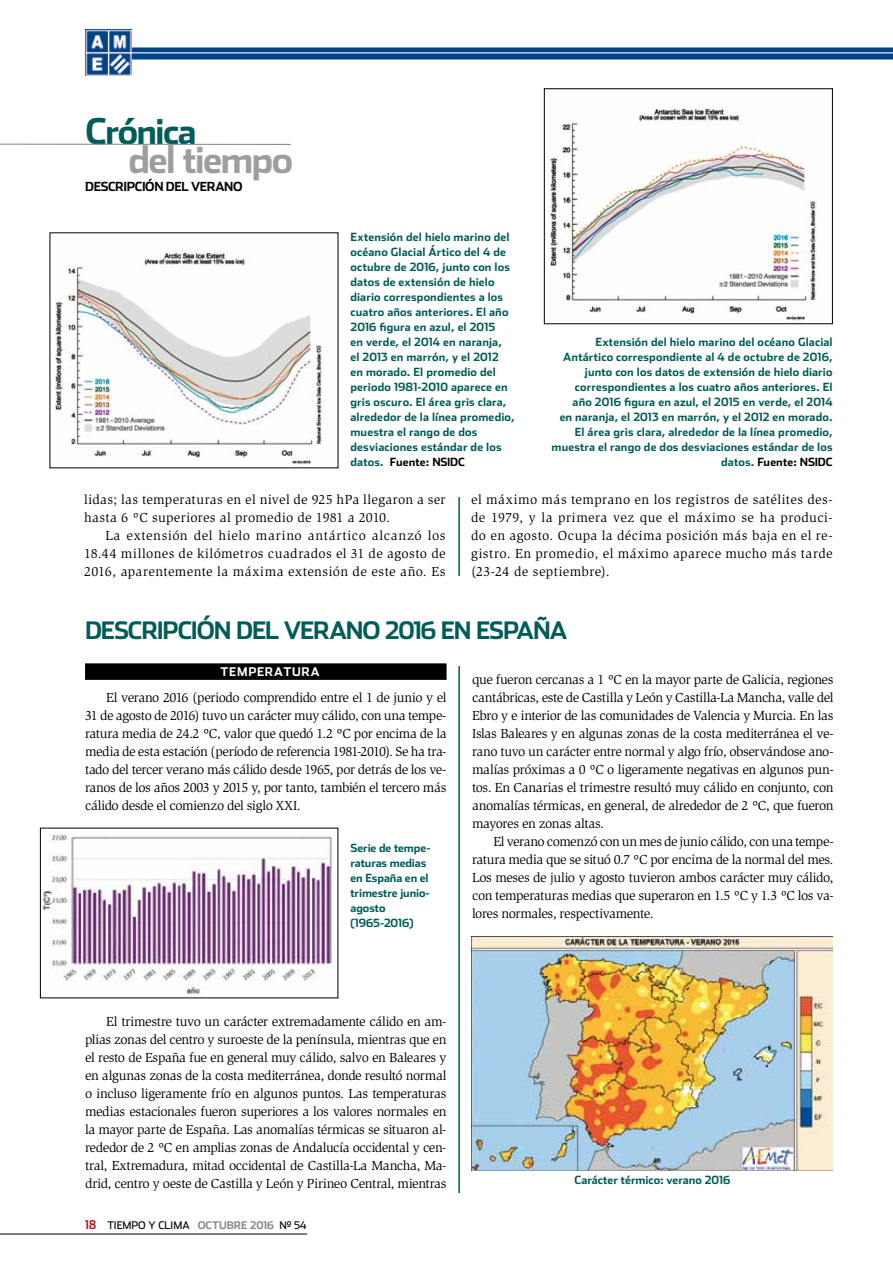
<style>
.page{position:relative;width:893px;height:1263px;background:#fff}
.page>*{position:absolute;margin:0;border:0;box-sizing:border-box;transform-origin:0 0}
.t1{font:700 37.05px "Stainless";color:#9c9e9f}
.t2{font:700 35.4px "Stainless";color:#005c58}
.t3{font:700 24px "Stainless";letter-spacing:-.045em;color:#005c58}
.t4{font:13.5px/18px "Slimbach Std";color:#000;text-align:justify}
.t5{font:13.5px/18px "Slimbach Std";letter-spacing:.02em;color:#000}
.t6{font:700 12.45px "Stainless";color:#000}
.t7{font:700 12px "Stainless";letter-spacing:.06em;color:#fff}
.t8{font:700 11.25px/15px "Stainless";letter-spacing:.01em;color:#005c58}
.t9{font:700 11.25px/15px "Stainless";letter-spacing:-.01em;color:#005c58}
.t10{font:700 11.25px "Stainless";color:#000}
.t11{font:10.5px "Stainless";color:#000}
.t12{font:700 10.5px "Stainless";color:#87888a}
.s1{color:#000}
.s2{color:#005c58}
.s3{font-family:"Stainless Cond";font-weight:700;font-size:12px;color:#b51621}
.s4{font-weight:700;color:#87888a}
.s5{font-weight:400;color:#000}
</style>
<div class="page">
<div style="left:85px;top:47px;width:808px;height:12px;background:#004387"></div>
<img style="left:85px;top:30px;width:46px;height:46px">
<hr style="left:130px;top:52px;width:763px;height:1px;background:#fff">
<hr style="left:0;top:1234px;width:307px;height:1px;background:#000">
<div style="left:85px;top:663px;width:362px;height:17px;background:#000"></div>
<img style="left:472px;top:936px;width:360px;height:234px">
<img style="left:42px;top:834px;width:292px;height:162px">
<hr style="left:458px;top:666px;width:2px;height:527px;background:#005c58">
<hr style="left:458px;top:497px;width:2px;height:79px;background:#005c58">
<img style="left:55px;top:251px;width:269px;height:215px">
<img style="left:550px;top:107px;width:268px;height:214px">
<div style="left:544px;top:88px;width:289px;height:236px;border:1px solid #000"></div>
<hr style="left:0;top:144px;width:291px;height:1px;background:#87888a">
<h2 class="t2" style="left:85px;top:110px;width:113px">Crónica</h2>
<h1 class="t1" style="left:128px;top:137px;width:166px">del tiempo</h1>
<p class="t6" style="left:85px;top:179px;width:8px">DESCRI</p>
<p class="t6" style="left:127px;top:179px;width:16px">PCIÓN</p>
<p class="t6" style="left:166px;top:179px;width:9px">DEL</p>
<p class="t6" style="left:191px;top:179px;width:10px">VERANO</p>
<p class="t8" style="left:350px;top:230px;width:166px">Extensión del hielo marino del océano Glacial Ártico del 4 de octubre de 2016, junto con los datos de extensión de hielo diario correspondientes a los cuatro años anteriores. El año<br>2016 figura en azul, el 2015<br>en verde, el 2014 en naranja,<br>el 2013 en marrón, y el 2012<br>en morado. El promedio del periodo 1981-2010 aparece en gris oscuro. El área gris clara, alrededor de la línea promedio, muestra el rango de dos desviaciones estándar de los datos. <span class="s1">Fuente: NSIDC</span></p>
<p class="t8" style="left:595px;top:334px;width:239px">Extensión del hielo marino del océano Glacial</p>
<p class="t8" style="left:563px;top:349px;width:271px">Antártico correspondiente al 4 de octubre de 2016,</p>
<p class="t8" style="left:585px;top:364px;width:249px">junto con los datos de extensión de hielo diario</p>
<p class="t8" style="left:575px;top:379px;width:259px">correspondientes a los cuatro años anteriores. El</p>
<p class="t8" style="left:573px;top:394px;width:262px">año 2016 figura en azul, el 2015 en verde, el 2014</p>
<p class="t8" style="left:560px;top:409px;width:274px">en naranja, el 2013 en marrón, y el 2012 en morado.</p>
<p class="t8" style="left:575px;top:424px;width:259px">El área gris clara, alrededor de la línea promedio,</p>
<p class="t8" style="left:552px;top:439px;width:283px">muestra el rango de dos desviaciones estándar de los</p>
<p class="t10" style="left:721px;top:455px;width:87px"><span class="s2">datos.</span> Fuente: NSIDC</p>
<p class="t5" style="left:84px;top:490px;width:363px">lidas; las temperaturas en el nivel de 925 hPa llegaron a ser hasta 6 ºC superiores al promedio de 1981 a 2010.</p>
<p class="t4" style="left:84px;top:526px;width:363px;text-indent:21px">La extensión del hielo marino antártico alcanzó los 18.44 millones de kilómetros cuadrados el 31 de agosto de 2016, aparentemente la máxima extensión de este año. Es</p>
<p class="t4" style="left:471px;top:490px;width:363px">el máximo más temprano en los registros de satélites des&shy;de 1979, y la primera vez que el máximo se ha produci&shy;do en agosto. Ocupa la décima posición más baja en el re&shy;gistro. En promedio, el máximo aparece mucho más tarde (23-24 de septiembre).</p>
<h3 class="t3" style="left:85px;top:616px;width:216px">Descripción del VERANO</h3>
<h3 class="t3" style="left:385px;top:616px;width:184px">2016 en España</h3>
<p class="t7" style="left:221px;top:664px;width:100px">temperatura</p>
<p class="t4" style="left:85px;top:689px;width:363px;text-indent:21px">El verano 2016 (periodo comprendido entre el 1 de junio y el 31 de agosto de 2016) tuvo un carácter muy cálido, con una tempe&shy;ratura media de 24.2 ºC, valor que quedó 1.2 ºC por encima de la media de esta estación (período de referencia 1981-2010). Se ha tra&shy;tado del tercer verano más cálido desde 1965, por detrás de los ve&shy;ranos de los años 2003 y 2015 y, por tanto, también el tercero más cálido desde el comienzo del siglo XXI.</p>
<p class="t9" style="left:350px;top:840px;width:82px">Serie de tempe&shy;raturas medias en España en el trimestre junio&shy;agosto (1965-2016)</p>
<p class="t4" style="left:472px;top:671px;width:363px">que fueron cercanas a 1 ºC en la mayor parte de Galicia, regiones cantábricas, este de Castilla y León y Castilla-La Mancha, valle del Ebro y e interior de las comunidades de Valencia y Murcia. En las Islas Baleares y en algunas zonas de la costa mediterránea el ve&shy;rano tuvo un carácter entre normal y algo frío, observándose ano&shy;malías próximas a 0 ºC o ligeramente negativas en algunos pun&shy;tos. En Canarias el trimestre resultó muy cálido en conjunto, con anomalías térmicas, en general, de alrededor de 2 ºC, que fueron mayores en zonas altas.</p>
<p class="t4" style="left:472px;top:832px;width:363px;text-indent:21px">El verano comenzó con un mes de junio cálido, con una tempe&shy;ratura media que se situó 0.7 ºC por encima de la normal del mes.<br>Los meses de julio y agosto tuvieron ambos carácter muy cálido, con temperaturas medias que superaron en 1.5 ºC y 1.3 ºC los va&shy;lores normales, respectivamente.</p>
<p class="t4" style="left:85px;top:1013px;width:363px;text-indent:21px">El trimestre tuvo un carácter extremadamente cálido en am&shy;plias zonas del centro y suroeste de la península, mientras que en el resto de España fue en general muy cálido, salvo en Baleares y en algunas zonas de la costa mediterránea, donde resultó normal o incluso ligeramente frío en algunos puntos. Las temperaturas medias estacionales fueron superiores a los valores normales en la mayor parte de España. Las anomalías térmicas se situaron al&shy;rededor de 2 ºC en amplias zonas de Andalucía occidental y cen&shy;tral, Extremadura, mitad occidental de Castilla-La Mancha, Ma&shy;drid, centro y oeste de Castilla y León y Pirineo Central, mientras</p>
<p class="t11" style="left:85px;top:1219px;width:121px"><span class="s3">18</span> TIEMPO Y CLIMA <span class="s4">OCTUBRE</span></p>
<p class="t12" style="left:250px;top:1219px;width:58px">2016 <span class="s5">Nº 54</span></p>
<p class="t8" style="left:574px;top:1172px;width:158px">Carácter térmico: verano 2016</p>
</div>
